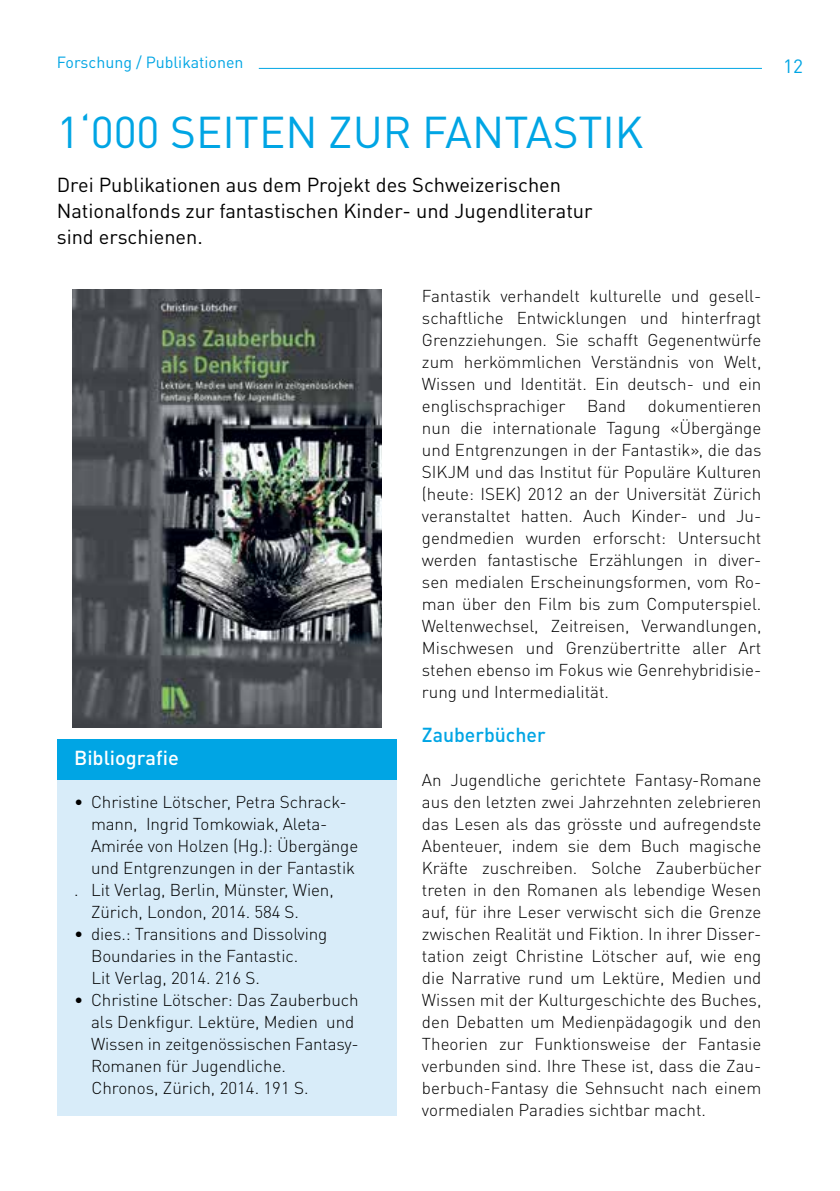
<style>
.page{position:relative;width:840px;height:1191px;background:#fff}
.page>*{position:absolute;margin:0;border:0;box-sizing:border-box;transform-origin:0 0}
.t1{font:44px "DIN Pro";color:#00a5e4}
.t2{font:20px/26px "DIN Pro";color:#000}
.t3{font:500 20px "DIN Pro";color:#fff}
.t4{font:500 20px "DIN Pro";color:#00a5e4}
.t5{font:19px "DIN Pro";color:#00a5e4}
.t6{font:300 17px/22px "DIN Pro";letter-spacing:-.005em;color:#000;text-align:justify}
.t7{font:16px "DIN Pro";color:#00a5e4}
</style>
<div class="page">
<hr style="left:259px;top:68px;width:502px;height:1px;background:#00a5e4">
<div style="left:57px;top:739px;width:339px;height:42px;background:#00a5e4"></div>
<div style="left:57px;top:780px;width:339px;height:336px;background:#d8ecf9"></div>
<img style="left:72px;top:289px;width:310px;height:438px">
<p class="t7" style="left:57px;top:49px;width:188px">Forschung / Publikationen</p>
<h1 class="t1" style="left:57px;top:97px;width:583px">1‘000 Seiten zur Fantastik</h1>
<p class="t2" style="left:57px;top:170px;width:537px">Drei Publikationen aus dem Projekt des Schweizerischen<br>Nationalfonds zur fantastischen Kinder- und Jugendliteratur sind erschienen.</p>
<p class="t3" style="left:74px;top:741px;width:106px">Bibliografie</p>
<p class="t6" style="left:74px;top:789px;width:274px">• Christine Lötscher, Petra Schrack-</p>
<p class="t6" style="left:91px;top:811px;width:238px">mann, Ingrid Tomkowiak, Aleta-</p>
<p class="t6" style="left:91px;top:833px;width:268px">Amirée von Holzen (Hg.): Übergänge</p>
<p class="t6" style="left:91px;top:855px;width:265px">und Entgrenzungen in der Fantastik</p>
<p class="t6" style="left:74px;top:877px;width:261px">. Lit Verlag, Berlin, Münster, Wien,</p>
<p class="t6" style="left:91px;top:899px;width:209px">Zürich, London, 2014. 584 S.</p>
<p class="t6" style="left:91px;top:921px;width:238px;text-align:left;text-indent:-17px">• dies.: Transitions and Dissolving<br>Boundaries in the Fantastic.<br>Lit Verlag, 2014. 216 S.</p>
<p class="t6" style="left:91px;top:987px;width:269px;text-align:left;text-indent:-17px">• Christine Lötscher: Das Zauberbuch als Denkfigur. Lektüre, Medien und Wissen in zeitgenössischen Fantasy-Romanen für Jugendliche.<br>Chronos, Zürich, 2014. 191 S.</p>
<p class="t6" style="left:422px;top:283px;width:341px">Fantastik verhandelt kulturelle und gesell&shy;schaftliche Entwicklungen und hinterfragt Grenzziehungen. Sie schafft Gegenentwürfe zum herkömmlichen Verständnis von Welt, Wissen und Identität. Ein deutsch- und ein englischsprachiger</p>
<p class="t6" style="left:422px;top:393px;width:341px;text-indent:226px">dokumentieren nun die internationale Tagung «Übergänge und Entgrenzungen in der Fantastik», die das SIKJM und das Institut für Populäre Kulturen (heute: ISEK) 2012 an der Universität Zürich veranstaltet hatten. Auch Kinder- und Ju&shy;gendmedien wurden erforscht: Untersucht werden fantastische Erzählungen in diver&shy;sen medialen Erscheinungsformen, vom Ro&shy;man über den Film bis zum Computerspiel.<br>Weltenwechsel, Zeitreisen, Verwandlungen, Mischwesen und Grenzübertritte aller Art stehen ebenso im Fokus wie Genrehybridisie&shy;rung und Intermedialität.</p>
<p class="t4" style="left:422px;top:718px;width:125px">Zauberbücher</p>
<p class="t6" style="left:422px;top:767px;width:341px">An Jugendliche gerichtete Fantasy-Romane aus den letzten zwei Jahrzehnten zelebrieren das Lesen als das grösste und aufregendste Abenteuer, indem sie dem Buch magische Kräfte zuschreiben. Solche Zauberbücher treten in den Romanen als lebendige Wesen auf, für ihre Leser verwischt sich die Grenze zwischen Realität und Fiktion. In ihrer Disser&shy;tation zeigt Christine Lötscher auf, wie eng die Narrative rund um Lektüre, Medien und Wissen mit der Kulturgeschichte des Buches, den Debatten um Medienpädagogik und den Theorien zur Funktionsweise der Fantasie verbunden sind. Ihre These ist, dass die Zau&shy;berbuch-Fantasy die Sehnsucht nach einem vormedialen Paradies sichtbar macht.</p>
<p class="t6" style="left:586px;top:393px;width:40px">Band</p>
<p class="t5" style="left:782px;top:51px;width:21px">12</p>
</div>
